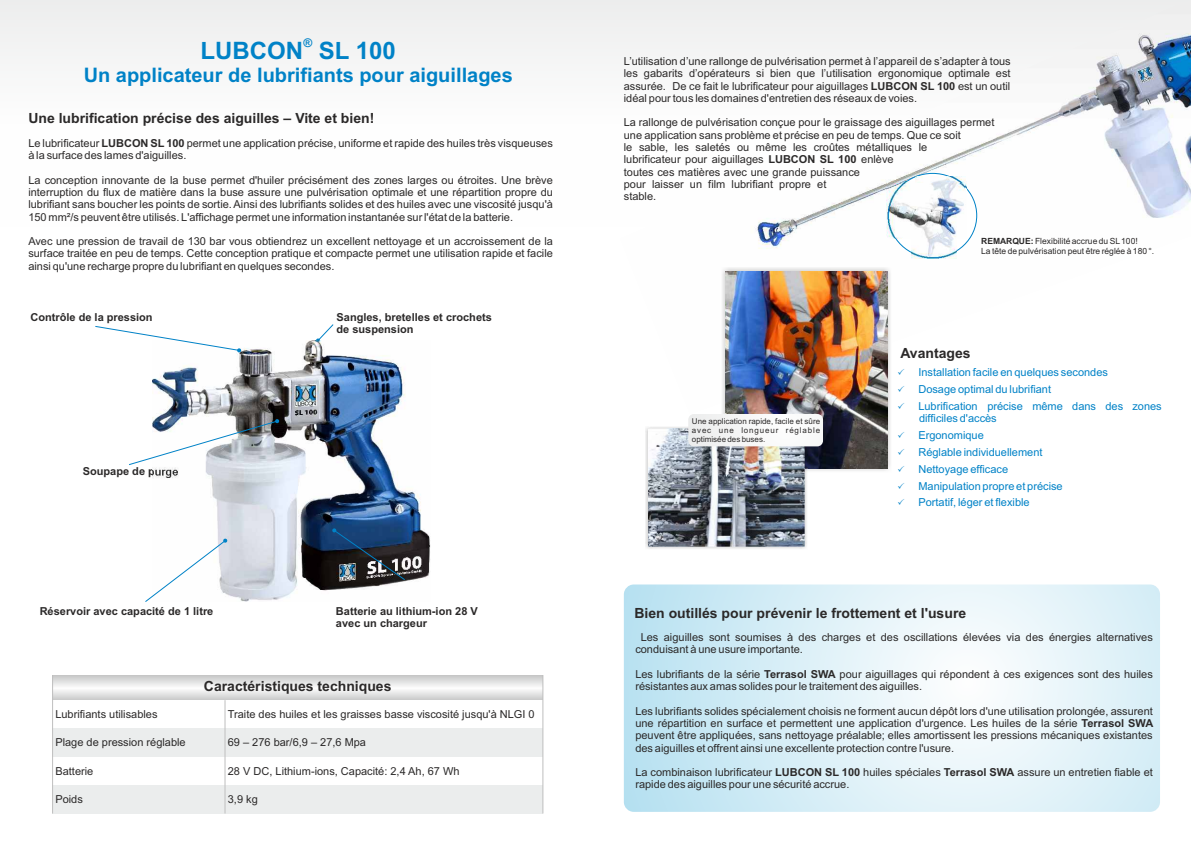
<style>
.page{position:relative;width:1191px;height:842px;background:#fff}
.page>*{position:absolute;margin:0;border:0;box-sizing:border-box;transform-origin:0 0}
.t1{font:700 24px "Arial";color:#0082c7}
.t2{font:700 20px "Arial";color:#0082c7}
.t3{font:700 14px "Arial";color:#2b2929}
.t4{font:700 12px "Arial";color:#0082c7}
.t5{font:11px/12.3px "Arial";color:#2b2929}
.t6{font:11px/16.8px "Arial";color:#0082c7}
.t7{font:700 11px/12.3px "Arial";color:#2b2929}
.t8{font:8.5px/9.5px "Arial";color:#2b2929}
.t9{font:8px/8.9px "Arial";color:#2b2929;text-align:justify}
.s1{font-weight:700}
</style>
<div class="page">
<div style="left:0;top:0;width:1191px;height:226px;background:linear-gradient(to bottom,#f0f0f0,#fff)"></div>
<img style="left:620px;top:0;width:571px;height:259px">
<svg style="left:624px;top:584px;width:536px;height:228px"></svg>
<svg style="left:53px;top:675px;width:490px;height:25px"></svg>
<div style="left:53px;top:728px;width:172px;height:29px;background:#ebeded"></div>
<div style="left:225px;top:728px;width:318px;height:29px;background:#ebeded"></div>
<div style="left:53px;top:785px;width:172px;height:28px;background:#ebeded"></div>
<div style="left:225px;top:785px;width:318px;height:28px;background:#ebeded"></div>
<hr style="left:52px;top:675px;width:1px;height:138px;background:#bfbfbf">
<hr style="left:225px;top:700px;width:1px;height:113px;background:#bfbfbf">
<hr style="left:543px;top:675px;width:1px;height:138px;background:#bfbfbf">
<svg style="left:888px;top:173px;width:89px;height:85px"></svg>
<img style="left:911px;top:238px;width:45px;height:21px">
<img style="left:886px;top:182px;width:80px;height:56px">
<img style="left:915px;top:177px;width:50px;height:42px">
<img style="left:887px;top:183px;width:77px;height:54px">
<svg style="left:316px;top:324px;width:17px;height:17px"></svg>
<img style="left:153px;top:341px;width:278px;height:261px">
<svg style="left:332px;top:528px;width:73px;height:52px;background:#2e4056"></svg>
<svg style="left:129px;top:419px;width:150px;height:46px"></svg>
<svg style="left:95px;top:326px;width:146px;height:26px"></svg>
<svg style="left:145px;top:539px;width:82px;height:63px"></svg>
<img style="left:722px;top:268px;width:168px;height:204px">
<img style="left:725px;top:271px;width:162px;height:197px">
<img style="left:645px;top:427px;width:162px;height:122px">
<img style="left:648px;top:429px;width:156px;height:117px">
<div style="left:688px;top:414px;width:135px;height:32px;background:#f7f8f8;border-radius:6px"></div>
<p class="t4" style="left:303px;top:38px;width:10px">®</p>
<h1 class="t1" style="left:201px;top:42px;width:197px">LUBCON SL 100</h1>
<h2 class="t2" style="left:84px;top:68px;width:430px">Un applicateur de lubrifiants pour aiguillages</h2>
<p class="t3" style="left:28px;top:113px;width:347px">Une lubrification précise des aiguilles – Vite et bien!</p>
<p class="t5" style="left:28px;top:138px;width:526px">Le lubrificateur <span class="s1">LUBCON SL 100</span> permet une application précise, uniforme et rapide des huiles très visqueuses à la surface des lames d'aiguilles.</p>
<p class="t5" style="left:28px;top:175px;width:526px;text-align:justify">La conception innovante de la buse permet d'huiler précisément des zones larges ou étroites. Une brève interruption du flux de matière dans la buse assure une pulvérisation optimale et une répartition propre du lubrifiant sans boucher les points de sortie. Ainsi des lubrifiants solides et des huiles avec une viscosité jusqu'à 150 mm²/s peuvent être utilisés. L'affichage permet une information instantanée sur l'état de la batterie.</p>
<p class="t5" style="left:28px;top:236px;width:526px;text-align:justify">Avec une pression de travail de 130 bar vous obtiendrez un excellent nettoyage et un accroissement de la surface traitée en peu de temps. Cette conception pratique et compacte permet une utilisation rapide et facile ainsi qu'une recharge propre du lubrifiant en quelques secondes.</p>
<p class="t7" style="left:30px;top:312px;width:124px">Contrôle de la pression</p>
<p class="t7" style="left:83px;top:466px;width:97px">Soupape de purge</p>
<p class="t7" style="left:336px;top:312px;width:157px">Sangles, bretelles et crochets de suspension</p>
<p class="t7" style="left:40px;top:606px;width:175px">Réservoir avec capacité de 1 litre</p>
<p class="t7" style="left:336px;top:606px;width:143px">Batterie au lithium-ion 28 V avec un chargeur</p>
<p class="t3" style="left:204px;top:681px;width:189px">Caractéristiques techniques</p>
<p class="t5" style="left:55px;top:709px;width:104px">Lubrifiants utilisables</p>
<p class="t5" style="left:228px;top:709px;width:308px">Traite des huiles et les graisses basse viscosité jusqu'à NLGI 0</p>
<p class="t5" style="left:55px;top:737px;width:132px">Plage de pression réglable</p>
<p class="t5" style="left:228px;top:737px;width:140px">69 – 276 bar/6,9 – 27,6 Mpa</p>
<p class="t5" style="left:55px;top:766px;width:39px">Batterie</p>
<p class="t5" style="left:228px;top:766px;width:233px">28 V DC, Lithium-ions, Capacité: 2,4 Ah, 67 Wh</p>
<p class="t5" style="left:55px;top:794px;width:29px">Poids</p>
<p class="t5" style="left:228px;top:794px;width:31px">3,9 kg</p>
<p class="t5" style="left:624px;top:56px;width:388px;text-align:justify">L’utilisation d’une rallonge de pulvérisation permet à l’appareil de s’adapter à tous les gabarits d’opérateurs si bien que l’utilisation ergonomique optimale est assurée. De ce fait le lubrificateur pour aiguillages <span class="s1">LUBCON SL 100</span> est un outil idéal pour tous les domaines d'entretien des réseaux de voies.</p>
<p class="t5" style="left:624px;top:117px;width:372px">La rallonge de pulvérisation conçue pour le graissage des aiguillages permet une application sans problème et précise en peu de temps. Que ce soit<br>le sable, les saletés ou même les croûtes métalliques le<br>lubrificateur pour aiguillages <span class="s1">LUBCON SL 100</span> enlève<br>toutes ces matières avec une grande puissance<br>pour laisser un film lubrifiant propre et<br>stable.</p>
<p class="t9" style="left:692px;top:418px;width:130px">Une application rapide, facile et sûre avec une longueur réglable optimisée des buses.</p>
<p class="t8" style="left:981px;top:237px;width:175px"><span class="s1">REMARQUE:</span> Flexibilité accrue du SL100!<br>La tête de pulvérisation peut être réglée à 180 °.</p>
<p class="t3" style="left:900px;top:347px;width:72px">Avantages</p>
<p class="t6" style="left:918px;top:365px;width:245px">Installation facile en quelques secondes<br>Dosage optimal du lubrifiant<br>Lubrification précise même dans des zones</p>
<p class="t6" style="left:918px;top:411px;width:146px">difficiles d'accès<br>Ergonomique<br>Réglable individuellement<br>Nettoyage efficace<br>Manipulation propre et précise<br>Portatif, léger et flexible</p>
<p class="t3" style="left:634px;top:608px;width:333px">Bien outillés pour prévenir le frottement et l'usure</p>
<p class="t5" style="left:635px;top:632px;width:519px;text-indent:5px">Les aiguilles sont soumises à des charges et des oscillations élevées via des énergies alternatives conduisant à une usure importante.</p>
<p class="t5" style="left:635px;top:669px;width:519px">Les lubrifiants de la série <span class="s1">Terrasol SWA</span> pour aiguillages qui répondent à ces exigences sont des huiles résistantes aux amas solides pour le traitement des aiguilles.</p>
<p class="t5" style="left:635px;top:706px;width:519px;text-align:justify">Les lubrifiants solides spécialement choisis ne forment aucun dépôt lors d'une utilisation prolongée, assurent une répartition en surface et permettent une application d'urgence. Les huiles de la série <span class="s1">Terrasol SWA </span>peuvent être appliquées, sans nettoyage préalable; elles amortissent les pressions mécaniques existantes des aiguilles et offrent ainsi une excellente protection contre l'usure.</p>
<p class="t5" style="left:635px;top:767px;width:519px">La combinaison lubrificateur <span class="s1">LUBCON SL 100</span> huiles spéciales <span class="s1">Terrasol SWA</span> assure un entretien fiable et rapide des aiguilles pour une sécurité accrue.</p>
</div>
